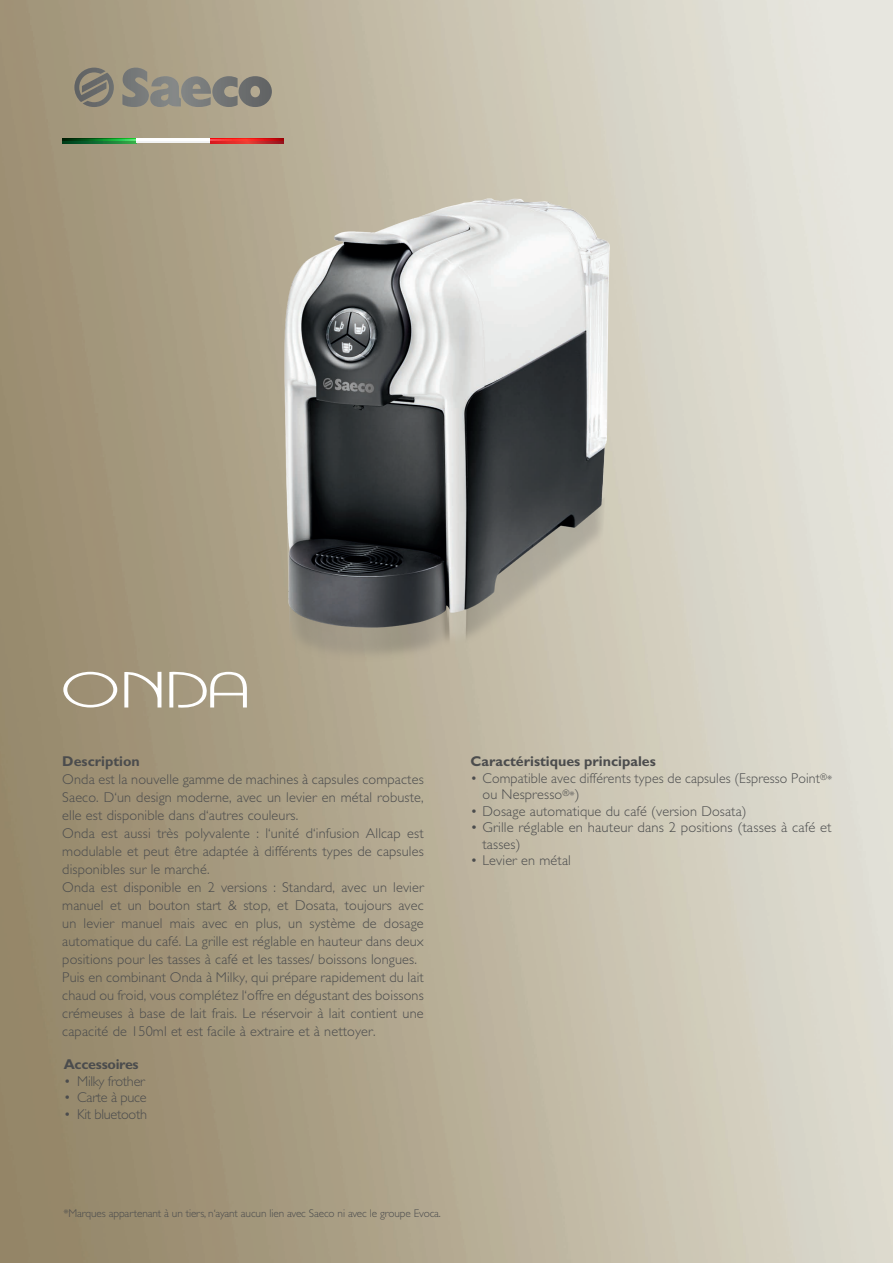
<style>
.page{position:relative;width:893px;height:1263px;background:#fff}
.page>*{position:absolute;margin:0;border:0;box-sizing:border-box;transform-origin:0 0}
.t1{font:300 14.25px/18px "Gill Sans Std";letter-spacing:.01em;color:#4b4c4d}
.t2{font:700 14.25px "Gill Sans Std";color:#4b4c4d}
.t3{font:300 14.25px "Gill Sans Std";letter-spacing:-.02em;color:#4b4c4d}
.t4{font:700 14.25px "Gill Sans Std";letter-spacing:-.02em;color:#4b4c4d}
.t5{font:300 11.25px "Gill Sans Std";letter-spacing:-.01em;color:#4b4c4d}
.s1{font-size:11.25px}
</style>
<div class="page">
<img style="left:0;top:0;width:893px;height:1263px">
<svg style="left:62px;top:139px;width:75px;height:4px"></svg>
<svg style="left:137px;top:140px;width:70px;height:3px"></svg>
<hr style="left:63px;top:139px;width:221px;height:1px;background:#fff">
<svg style="left:74px;top:68px;width:198px;height:39px;background:#8d897d"></svg>
<img style="left:207px;top:133px;width:470px;height:606px">
<svg style="left:63px;top:672px;width:54px;height:35px"></svg>
<svg style="left:124px;top:672px;width:37px;height:35px"></svg>
<svg style="left:169px;top:672px;width:78px;height:36px"></svg>
<p class="t2" style="left:62px;top:753px;width:79px">Description</p>
<p class="t1" style="left:62px;top:770px;width:363px">Onda est la nouvelle gamme de machines à capsules compactes Saeco. D‘un design moderne, avec un levier en métal robuste, elle est disponible dans d‘autres couleurs.<br>Onda est aussi très polyvalente : l‘unité d‘infusion Allcap est modulable et peut être adaptée à différents types de capsules disponibles sur le marché.<br>Onda est disponible en 2 versions : Standard, avec un levier manuel et un bouton start &amp; stop, et Dosata, toujours avec un levier manuel mais avec en plus, un système de dosage automatique du café. La grille est réglable en hauteur dans deux positions pour les tasses à café et les tasses/ boissons longues.<br>Puis en combinant Onda à Milky, qui prépare rapidement du lait chaud ou froid, vous complétez l‘offre en dégustant des boissons crémeuses à base de lait frais. Le réservoir à lait contient une capacité de 150ml et est facile à extraire et à nettoyer.</p>
<p class="t4" style="left:64px;top:1056px;width:76px">Accessoires</p>
<p class="t3" style="left:64px;top:1073px;width:83px">• Milky frother</p>
<p class="t3" style="left:64px;top:1089px;width:84px">• Carte à puce</p>
<p class="t3" style="left:64px;top:1106px;width:85px">• Kit bluetooth</p>
<p class="t2" style="left:470px;top:753px;width:187px">Caractéristiques principales</p>
<p class="t1" style="left:482px;top:770px;width:351px;line-height:16.5px;text-indent:-12px">• Compatible avec différents types de capsules (Espresso Point<sup>®</sup><span class="s1">* </span>ou Nespresso<sup>®</sup><span class="s1">*</span>)</p>
<p class="t1" style="left:470px;top:802px;width:278px">• Dosage automatique du café (version Dosata)</p>
<p class="t1" style="left:482px;top:819px;width:351px;line-height:16.5px;text-indent:-12px">• Grille réglable en hauteur dans 2 positions (tasses à café et tasses)</p>
<p class="t1" style="left:470px;top:851px;width:102px">• Levier en métal</p>
<p class="t5" style="left:63px;top:1206px;width:379px">*Marques appartenant à un tiers, n‘ayant aucun lien avec Saeco ni avec le groupe Evoca.</p>
</div>
